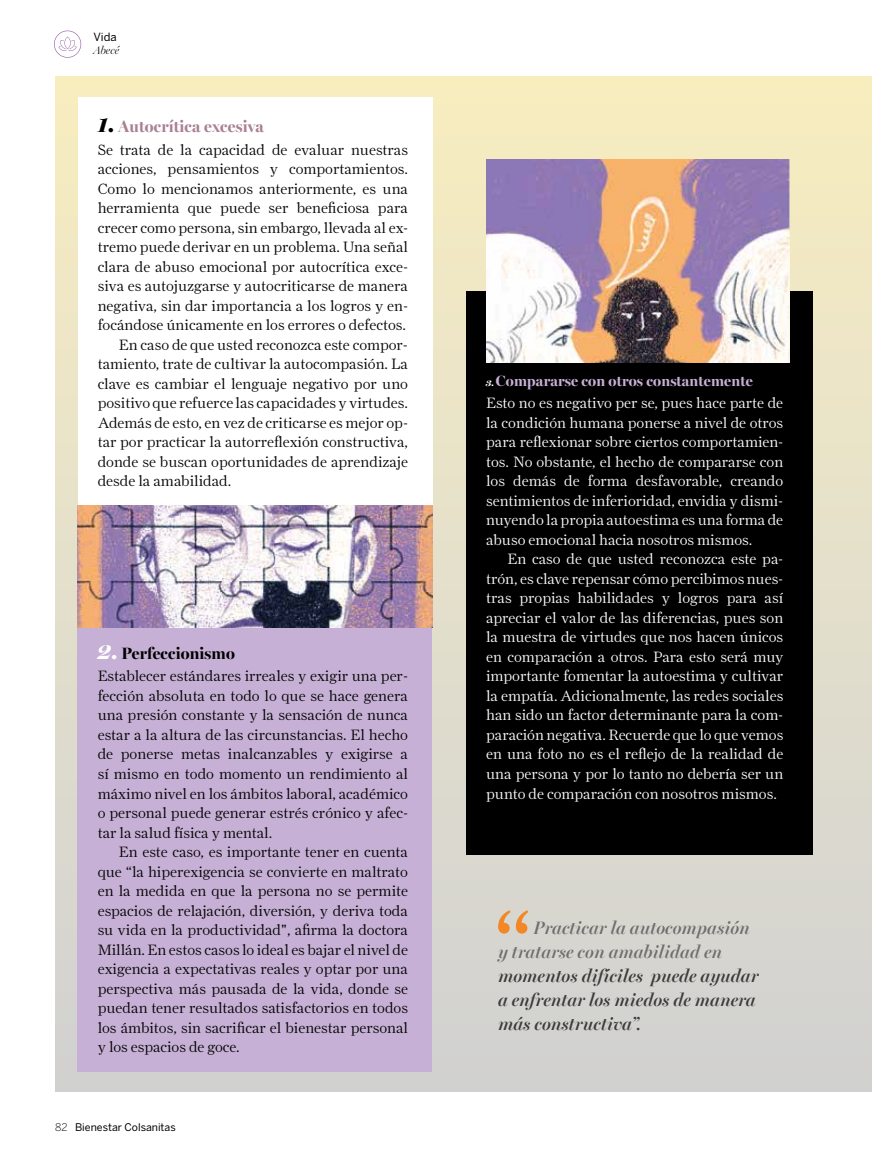
<style>
.page{position:relative;width:872px;height:1170px;background:#fff}
.page>*{position:absolute;margin:0;border:0;box-sizing:border-box;transform-origin:0 0}
.t1{font:italic 600 18px/24px "Miller Banner";letter-spacing:.005em;color:#3c3c3b}
.t2{font:italic 600 18px/24px "Miller Banner";letter-spacing:.005em;color:#706f6f}
.t3{font:700 16.5px "Miller Banner";letter-spacing:.01em;color:#aa8094}
.t4{font:700 16.5px "Miller Banner";letter-spacing:.01em;color:#000}
.t5{font:300 15px/19.5px "Farnham Display";color:#000;text-align:justify}
.t6{font:300 15px/19.5px "Farnham Display";color:#fff;text-align:justify}
.t7{font:700 15px "Miller Banner";letter-spacing:.01em;color:#c7b0d5}
.t8{font:italic 300 11.25px "Miller Banner";color:#000}
.t9{font:11.25px "Benton Sans";color:#000}
.t10{font:10.5px "Benton Sans";color:#000}
.s1{font-weight:900;font-style:italic;font-size:22.5px;color:#000}
.s2{font-weight:900;font-style:italic;font-size:22.5px;color:#fff}
.s3{font-weight:300}
.s4{font-weight:900;font-style:italic;font-size:9px;color:#fff}
</style>
<div class="page">
<div style="left:55px;top:77px;width:817px;height:1014px;background:linear-gradient(to bottom,#f8eec1,#d0d1d3)"></div>
<div style="left:466px;top:291px;width:346px;height:563px;background:#000"></div>
<div style="left:77px;top:624px;width:355px;height:447px;background:#c7b0d5"></div>
<div style="left:78px;top:98px;width:354px;height:408px;background:#fff"></div>
<svg style="left:54px;top:31px;width:27px;height:27px"></svg>
<svg style="left:498px;top:910px;width:30px;height:23px"></svg>
<img style="left:486px;top:159px;width:303px;height:203px">
<img style="left:77px;top:506px;width:355px;height:121px">
<p class="t9" style="left:93px;top:30px;width:25px">Vida</p>
<p class="t8" style="left:93px;top:44px;width:27px">Abecé</p>
<p class="t3" style="left:98px;top:116px;width:167px"><span class="s1">1.</span> Autocrítica excesiva</p>
<p class="t5" style="left:98px;top:140px;width:312px">Se trata de la capacidad de evaluar nuestras</p>
<p class="t5" style="left:98px;top:159px;width:312px">acciones, pensamientos y comportamientos.</p>
<p class="t5" style="left:98px;top:179px;width:312px">Como lo mencionamos anteriormente, es una</p>
<p class="t5" style="left:98px;top:198px;width:312px">herramienta que puede ser beneficiosa para</p>
<p class="t5" style="left:98px;top:218px;width:312px">crecer como persona, sin embargo, llevada al ex-</p>
<p class="t5" style="left:98px;top:237px;width:312px">tremo puede derivar en un problema. Una señal</p>
<p class="t5" style="left:98px;top:257px;width:312px">clara de abuso emocional por autocrítica exce-</p>
<p class="t5" style="left:98px;top:276px;width:312px">siva es autojuzgarse y autocriticarse de manera</p>
<p class="t5" style="left:98px;top:296px;width:312px">negativa, sin dar importancia a los logros y en-</p>
<p class="t5" style="left:98px;top:315px;width:310px">focándose únicamente en los errores o defectos.</p>
<p class="t5" style="left:119px;top:335px;width:290px">En caso de que usted reconozca este compor-</p>
<p class="t5" style="left:98px;top:354px;width:312px">tamiento, trate de cultivar la autocompasión. La</p>
<p class="t5" style="left:98px;top:374px;width:312px">clave es cambiar el lenguaje negativo por uno</p>
<p class="t5" style="left:98px;top:393px;width:312px">positivo que refuerce las capacidades y virtudes.</p>
<p class="t5" style="left:98px;top:413px;width:312px">Además de esto, en vez de criticarse es mejor op-</p>
<p class="t5" style="left:98px;top:432px;width:312px">tar por practicar la autorreflexión constructiva,</p>
<p class="t5" style="left:98px;top:452px;width:312px">donde se buscan oportunidades de aprendizaje</p>
<p class="t5" style="left:98px;top:471px;width:135px">desde la amabilidad.</p>
<p class="t4" style="left:98px;top:643px;width:139px"><span class="s2">2.</span> Perfeccionismo</p>
<p class="t5" style="left:98px;top:666px;width:312px">Establecer estándares irreales y exigir una per&shy;fección absoluta en todo lo que se hace genera una presión constante y la sensación de nunca estar a la altura de las circunstancias. El hecho de ponerse metas inalcanzables y exigirse a sí mismo en todo momento un rendimiento al máximo nivel en los ámbitos laboral, académico o personal puede generar estrés crónico y afec&shy;tar la salud física y mental.</p>
<p class="t5" style="left:98px;top:842px;width:312px;text-indent:21px">En este caso, es importante tener en cuenta que “la hiperexigencia se convierte en maltrato en la medida en que la persona no se permite espacios de relajación, diversión, y deriva toda su vida en la productividad", afirma la doctora Millán. En estos casos lo ideal es bajar el nivel de exigencia a expectativas reales y optar por una perspectiva más pausada de la vida, donde se puedan tener resultados satisfactorios en todos los ámbitos, sin sacrificar el bienestar personal y los espacios de goce.</p>
<p class="t10" style="left:55px;top:1120px;width:122px"><span class="s3">82</span> Bienestar Colsanitas</p>
<p class="t7" style="left:486px;top:371px;width:268px"><span class="s4">3.</span> Compararse con otros constantemente</p>
<p class="t6" style="left:486px;top:393px;width:299px">Esto no es negativo per se, pues hace parte de la condición humana ponerse a nivel de otros para reflexionar sobre ciertos comportamien&shy;tos. No obstante, el hecho de compararse con los demás de forma desfavorable, creando sentimientos de inferioridad, envidia y dismi&shy;nuyendo la propia autoestima es una forma de abuso emocional hacia nosotros mismos.</p>
<p class="t6" style="left:486px;top:549px;width:299px;text-indent:21px">En caso de que usted reconozca este pa&shy;trón, es clave repensar cómo percibimos nues&shy;tras propias habilidades y logros para así apreciar el valor de las diferencias, pues son la muestra de virtudes que nos hacen únicos en comparación a otros. Para esto será muy importante fomentar la autoestima y cultivar la empatía. Adicionalmente, las redes sociales han sido un factor determinante para la com&shy;paración negativa. Recuerde que lo que vemos en una foto no es el reflejo de la realidad de una persona y por lo tanto no debería ser un punto de comparación con nosotros mismos.</p>
<p class="t2" style="left:498px;top:915px;width:253px;text-indent:35px">Practicar la autocompasión y tratarse con amabilidad en</p>
<p class="t1" style="left:498px;top:963px;width:262px">momentos difíciles puede ayudar a enfrentar los miedos de manera más constructiva”.</p>
</div>
